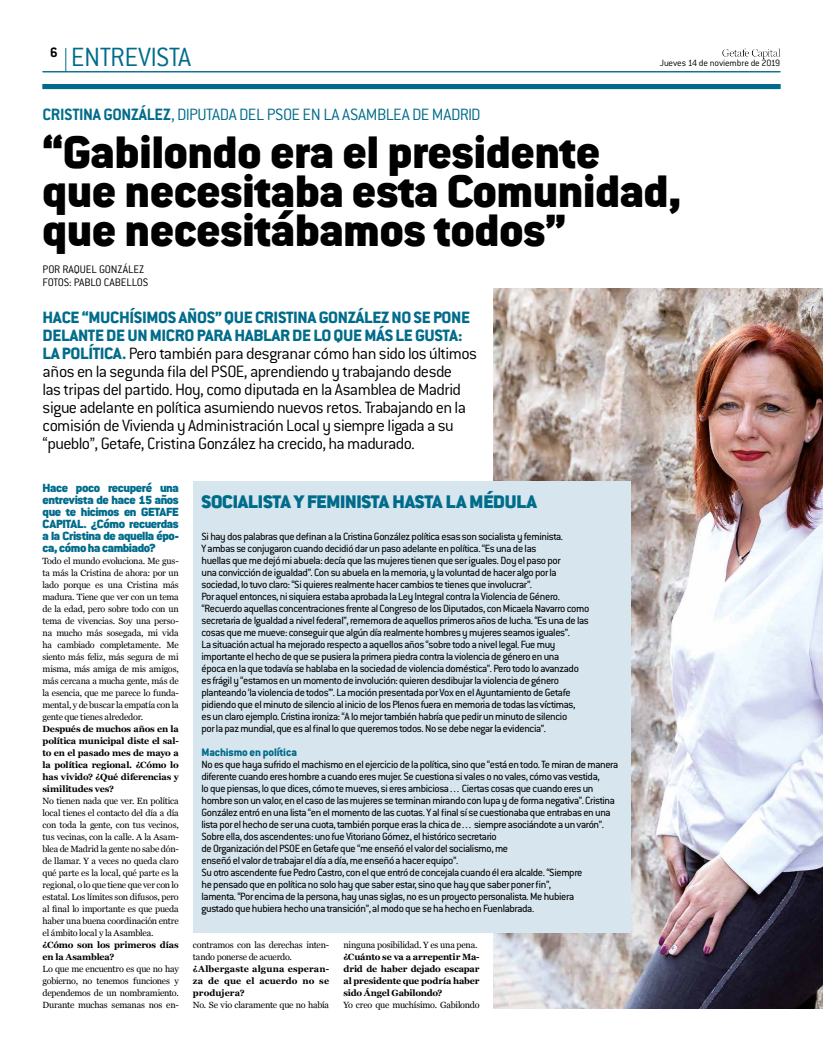
<style>
.page{position:relative;width:823px;height:1049px;background:#fff}
.page>*{position:absolute;margin:0;border:0;box-sizing:border-box;transform-origin:0 0}
.t1{font:900 50px/39px "Conduit ITC Std";color:#000}
.t2{font:300 29px "Conduit ITC Std";letter-spacing:-.02em;color:#006c8b}
.t3{font:900 20px "Conduit ITC Std";letter-spacing:-.01em;color:#006c8b}
.t4{font:300 18px/18px "Conduit ITC Std";letter-spacing:-.035em;color:#000}
.t5{font:300 18px "Conduit ITC Std";letter-spacing:-.02em;color:#006c8b}
.t6{font:900 13px/12px "Conduit ITC Std";letter-spacing:-.03em;color:#006c8b;text-align:justify}
.t7{font:300 12px/13px "Conduit ITC Std";letter-spacing:-.015em;color:#000}
.t8{font:800 12px "Conduit ITC Std";letter-spacing:-.01em;color:#006c8b}
.t9{font:11.5px/12px "Conduit ITC Std";letter-spacing:-.03em;color:#000}
.t10{font:300 10px "Conduit ITC Std";letter-spacing:-.015em;color:#000}
.t11{font:9px/12px "Georgia";letter-spacing:-.025em;color:#000;text-align:justify}
.t12{font:700 9px/12px "Georgia";letter-spacing:-.01em;color:#000;text-align:justify}
.s1{font-weight:700}
.s2{font-weight:800;color:#006c8b}
</style>
<div class="page">
<img style="left:722px;top:49px;width:58px;height:10px">
<svg style="left:65px;top:48px;width:1px;height:24px"></svg>
<img style="left:493px;top:288px;width:329px;height:720px">
<hr style="left:43px;top:72px;width:737px;height:1px;background:#006c8b">
<div style="left:43px;top:84px;width:737px;height:5px;background:#006c8b"></div>
<div style="left:193px;top:481px;width:436px;height:452px;background:#d7e6ee"></div>
<h2 class="t2" style="left:50px;top:40px;width:142px"><sup>6</sup> ENTREVISTA</h2>
<p class="t10" style="left:659px;top:57px;width:122px">Jueves 14 de noviembre de 2019</p>
<h3 class="t5" style="left:43px;top:103px;width:439px"><span class="s1">CRISTINA GONZÁLEZ</span>, DIPUTADA DEL PSOE EN LA ASAMBLEA DE MADRID</h3>
<h1 class="t1" style="left:43px;top:133px;width:640px">“Gabilondo era el presidente que necesitaba esta Comunidad, que necesitábamos todos”</h1>
<p class="t7" style="left:43px;top:263px;width:107px">POR RAQUEL GONZÁLEZ<br>FOTOS: PABLO CABELLOS</p>
<p class="t4" style="left:43px;top:308px;width:435px"><span class="s2">HACE “MUCHÍSIMOS AÑOS” QUE CRISTINA GONZÁLEZ NO SE PONE DELANTE DE UN MICRO PARA HABLAR DE LO QUE MÁS LE GUSTA:<br>LA POLÍTICA.</span> Pero también para desgranar cómo han sido los últimos años en la segunda fila del PSOE, aprendiendo y trabajando desde<br>las tripas del partido. Hoy, como diputada en la Asamblea de Madrid sigue adelante en política asumiendo nuevos retos. Trabajando en la comisión de Vivienda y Administración Local y siempre ligada a su “pueblo”, Getafe, Cristina González ha crecido, ha madurado.</p>
<p class="t6" style="left:43px;top:482px;width:138px">Hace poco recuperé una entrevista de hace 15 años que te hicimos en GETAFE CAPITAL. ¿Cómo recuerdas a la Cristina de aquella épo&shy;ca, cómo ha cambiado?</p>
<p class="t11" style="left:43px;top:555px;width:138px">Todo el mundo evoluciona. Me gus&shy;ta más la Cristina de ahora: por un lado porque es una Cristina más madura. Tiene que ver con un tema de la edad, pero sobre todo con un tema de vivencias. Soy una perso&shy;na mucho más sosegada, mi vida ha cambiado completamente. Me siento más feliz, más segura de mi misma, más amiga de mis amigos, más cercana a mucha gente, más de la esencia, que me parece lo funda&shy;mental, y de buscar la empatía con la gente que tienes alrededor.</p>
<p class="t12" style="left:43px;top:722px;width:138px">Después de muchos años en la política municipal diste el sal&shy;to en el pasado mes de mayo a la política regional. ¿Cómo lo has vivido? ¿Qué diferencias y similitudes ves?</p>
<p class="t11" style="left:43px;top:794px;width:138px">No tienen nada que ver. En política local tienes el contacto del día a día con toda la gente, con tus vecinos, tus vecinas, con la calle. A la Asam&shy;blea de Madrid la gente no sabe dón&shy;de llamar. Y a veces no queda claro qué parte es la local, qué parte es la regional, o lo que tiene que ver con lo estatal. Los límites son difusos, pero al final lo importante es que pueda haber una buena coordinación entre el ámbito local y la Asamblea.</p>
<p class="t12" style="left:43px;top:938px;width:138px">¿Cómo son los primeros días en la Asamblea?</p>
<p class="t11" style="left:43px;top:962px;width:138px">Lo que me encuentro es que no hay gobierno, no tenemos funciones y dependemos de un nombramiento.<br>Durante muchas semanas nos en-</p>
<h3 class="t3" style="left:201px;top:490px;width:337px">SOCIALISTA Y FEMINISTA HASTA LA MÉDULA</h3>
<p class="t9" style="left:201px;top:530px;width:389px">Si hay dos palabras que definan a la Cristina González política esas son socialista y feminista.<br>Y ambas se conjugaron cuando decidió dar un paso adelante en política. “Es una de las<br>huellas que me dejó mi abuela: decía que las mujeres tienen que ser iguales. Doy el paso por<br>una convicción de igualdad”. Con su abuela en la memoria, y la voluntad de hacer algo por la sociedad, lo tuvo claro: “Si quieres realmente hacer cambios te tienes que involucrar”.<br>Por aquel entonces, ni siquiera estaba aprobada la Ley Integral contra la Violencia de Género. “Recuerdo aquellas concentraciones frente al Congreso de los Diputados, con Micaela Navarro como secretaria de Igualdad a nivel federal”, rememora de aquellos primeros años de lucha. “Es una de las cosas que me mueve: conseguir que algún día realmente hombres y mujeres seamos iguales”.<br>La situación actual ha mejorado respecto a aquellos años “sobre todo a nivel legal. Fue muy importante el hecho de que se pusiera la primera piedra contra la violencia de género en una<br>época en la que todavía se hablaba en la sociedad de violencia doméstica”. Pero todo lo avanzado es frágil y “estamos en un momento de involución: quieren desdibujar la violencia de género planteando ‘la violencia de todos’”. La moción presentada por Vox en el Ayuntamiento de Getafe pidiendo que el minuto de silencio al inicio de los Plenos fuera en memoria de todas las víctimas,<br>es un claro ejemplo. Cristina ironiza: “A lo mejor también habría que pedir un minuto de silencio<br>por la paz mundial, que es al final lo que queremos todos. No se debe negar la evidencia”.</p>
<p class="t8" style="left:201px;top:745px;width:97px">Machismo en política</p>
<p class="t9" style="left:201px;top:758px;width:418px">No es que haya sufrido el machismo en el ejercicio de la política, sino que “está en todo. Te miran de manera diferente cuando eres hombre a cuando eres mujer. Se cuestiona si vales o no vales, cómo vas vestida,<br>lo que piensas, lo que dices, cómo te mueves, si eres ambiciosa… Ciertas cosas que cuando eres un hombre son un valor, en el caso de las mujeres se terminan mirando con lupa y de forma negativa”. Cristina González entró en una lista “en el momento de las cuotas. Y al final sí se cuestionaba que entrabas en una lista por el hecho de ser una cuota, también porque eras la chica de… siempre asociándote a un varón”.<br>Sobre ella, dos ascendentes: uno fue Vitoriano Gómez, el histórico secretario<br>de Organización del PSOE en Getafe que “me enseñó el valor del socialismo, me<br>enseñó el valor de trabajar el día a día, me enseñó a hacer equipo”.<br>Su otro ascendente fue Pedro Castro, con el que entró de concejala cuando él era alcalde. “Siempre<br>he pensado que en política no solo hay que saber estar, sino que hay que saber poner fin”,<br>lamenta. “Por encima de la persona, hay unas siglas, no es un proyecto personalista. Me hubiera<br>gustado que hubiera hecho una transición”, al modo que se ha hecho en Fuenlabrada.</p>
<p class="t11" style="left:343px;top:938px;width:135px">ninguna posibilidad. Y es una pena.</p>
<p class="t12" style="left:343px;top:950px;width:138px">¿Cuánto se va a arrepentir Ma&shy;drid de haber dejado escapar al presidente que podría haber sido Ángel Gabilondo?</p>
<p class="t11" style="left:343px;top:998px;width:138px">Yo creo que muchísimo. Gabilondo</p>
<p class="t11" style="left:193px;top:938px;width:138px">contramos con las derechas inten&shy;tando ponerse de acuerdo.</p>
<p class="t12" style="left:193px;top:962px;width:138px">¿Albergaste alguna esperan&shy;za de que el acuerdo no se produjera?</p>
<p class="t11" style="left:193px;top:998px;width:138px">No. Se vio claramente que no había</p>
</div>
